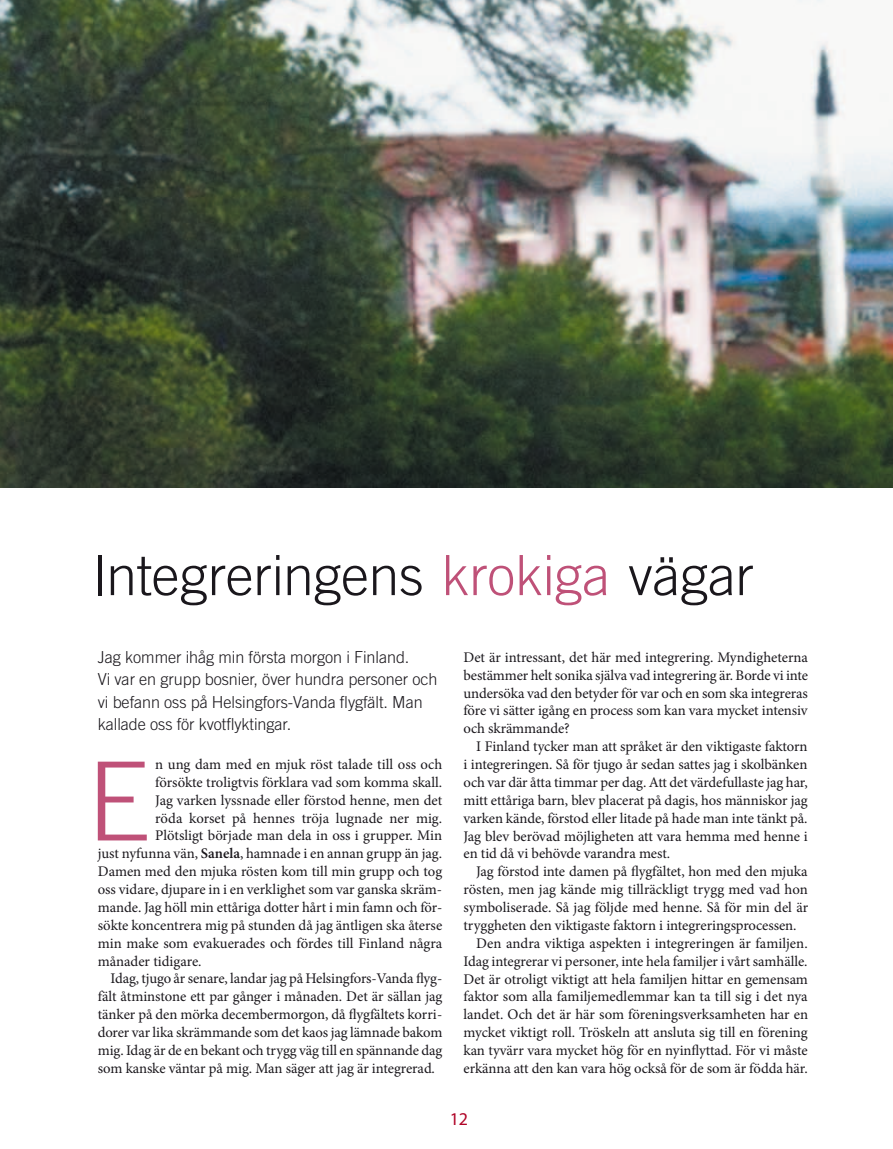
<style>
.page{position:relative;width:893px;height:1149px;background:#fff}
.page>*{position:absolute;margin:0;border:0;box-sizing:border-box;transform-origin:0 0}
.t1{font:300 109.05px "Trade Gothic";color:#bf5178;scale:1.04 1}
.t2{font:300 55.5px "Trade Gothic";letter-spacing:-.005em;color:#1a171c}
.t3{font:18px "Myriad Pro";color:#b00427}
.t4{font:300 16.5px/22.5px "Trade Gothic";letter-spacing:-.005em;color:#1a171c}
.t5{font:14.7px/17.9px "Minion Pro";letter-spacing:-.005em;color:#1a171c;text-align:justify}
.s1{color:#bf5178}
.s2{font-weight:600}
</style>
<div class="page">
<img style="left:0;top:0;width:893px;height:487px">
<h2 class="t2" style="left:92px;top:542px;width:663px">Integreringens <span class="s1">krokiga</span> vägar</h2>
<p class="t4" style="left:98px;top:645px;width:341px">Jag kommer ihåg min första morgon i Finland.<br>Vi var en grupp bosnier, över hundra personer och vi befann oss på Helsingfors-Vanda flygfält. Man kallade oss för kvotflyktingar.</p>
<h1 class="t1" style="left:86px;top:736px;width:62px">E</h1>
<p class="t5" style="left:155px;top:755px;width:288px">n ung dam med en mjuk röst talade till oss och</p>
<p class="t5" style="left:155px;top:773px;width:288px">försökte troligtvis förklara vad som komma skall.</p>
<p class="t5" style="left:155px;top:791px;width:288px">Jag varken lyssnade eller förstod henne, men det</p>
<p class="t5" style="left:155px;top:808px;width:288px">röda korset på hennes tröja lugnade ner mig.</p>
<p class="t5" style="left:155px;top:826px;width:288px">Plötsligt började man dela in oss i grupper. Min</p>
<p class="t5" style="left:98px;top:844px;width:346px">just nyfunna vän, <span class="s2">Sanela</span>, hamnade i en annan grupp än jag.</p>
<p class="t5" style="left:98px;top:862px;width:346px">Damen med den mjuka rösten kom till min grupp och tog</p>
<p class="t5" style="left:98px;top:880px;width:346px">oss vidare, djupare in i en verklighet som var ganska skräm-</p>
<p class="t5" style="left:98px;top:898px;width:346px">mande. Jag höll min ettåriga dotter hårt i min famn och för-</p>
<p class="t5" style="left:98px;top:916px;width:346px">sökte koncentrera mig på stunden då jag äntligen ska återse</p>
<p class="t5" style="left:98px;top:933px;width:346px">min make som evakuerades och fördes till Finland några</p>
<p class="t5" style="left:98px;top:951px;width:105px">månader tidigare.</p>
<p class="t5" style="left:111px;top:969px;width:333px">Idag, tjugo år senare, landar jag på Helsingfors-Vanda flyg-</p>
<p class="t5" style="left:98px;top:987px;width:346px">fält åtminstone ett par gånger i månaden. Det är sällan jag</p>
<p class="t5" style="left:98px;top:1005px;width:346px">tänker på den mörka decembermorgon, då flygfältets korri-</p>
<p class="t5" style="left:98px;top:1023px;width:346px">dorer var lika skrämmande som det kaos jag lämnade bakom</p>
<p class="t5" style="left:98px;top:1041px;width:346px">mig. Idag är de en bekant och trygg väg till en spännande dag</p>
<p class="t5" style="left:98px;top:1058px;width:339px">som kanske väntar på mig. Man säger att jag är integrerad.</p>
<p class="t5" style="left:463px;top:648px;width:346px">Det är intressant, det här med integrering. Myndigheterna bestämmer helt sonika själva vad integrering är. Borde vi inte undersöka vad den betyder för var och en som ska integreras före vi sätter igång en process som kan vara mycket intensiv och skrämmande?</p>
<p class="t5" style="left:463px;top:737px;width:346px;text-indent:13px">I Finland tycker man att språket är den viktigaste faktorn i integreringen. Så för tjugo år sedan sattes jag i skolbänken och var där åtta timmar per dag. Att det värdefullaste jag har, mitt ettåriga barn, blev placerat på dagis, hos människor jag varken kände, förstod eller litade på hade man inte tänkt på.<br>Jag blev berövad möjligheten att vara hemma med henne i en tid då vi behövde varandra mest.</p>
<p class="t5" style="left:476px;top:862px;width:333px">Jag förstod inte damen på flygfältet, hon med den mjuka</p>
<p class="t5" style="left:463px;top:880px;width:346px">rösten, men jag kände mig tillräckligt trygg med vad hon</p>
<p class="t5" style="left:463px;top:898px;width:346px">symboliserade. Så jag följde med henne. Så för min del är</p>
<p class="t5" style="left:463px;top:916px;width:335px">tryggheten den viktigaste faktorn i integreringsprocessen.</p>
<p class="t5" style="left:476px;top:933px;width:333px">Den andra viktiga aspekten i integreringen är familjen.</p>
<p class="t5" style="left:463px;top:951px;width:346px">Idag integrerar vi personer, inte hela familjer i vårt samhälle.</p>
<p class="t5" style="left:463px;top:969px;width:346px">Det är otroligt viktigt att hela familjen hittar en gemensam</p>
<p class="t5" style="left:463px;top:987px;width:346px">faktor som alla familjemedlemmar kan ta till sig i det nya</p>
<p class="t5" style="left:463px;top:1005px;width:346px">landet. Och det är här som föreningsverksamheten har en</p>
<p class="t5" style="left:463px;top:1023px;width:346px">mycket viktigt roll. Tröskeln att ansluta sig till en förening</p>
<p class="t5" style="left:463px;top:1041px;width:346px">kan tyvärr vara mycket hög för en nyinflyttad. För vi måste</p>
<p class="t5" style="left:463px;top:1058px;width:346px">erkänna att den kan vara hög också för de som är födda här.</p>
<p class="t3" style="left:450px;top:1107px;width:20px">12</p>
</div>
